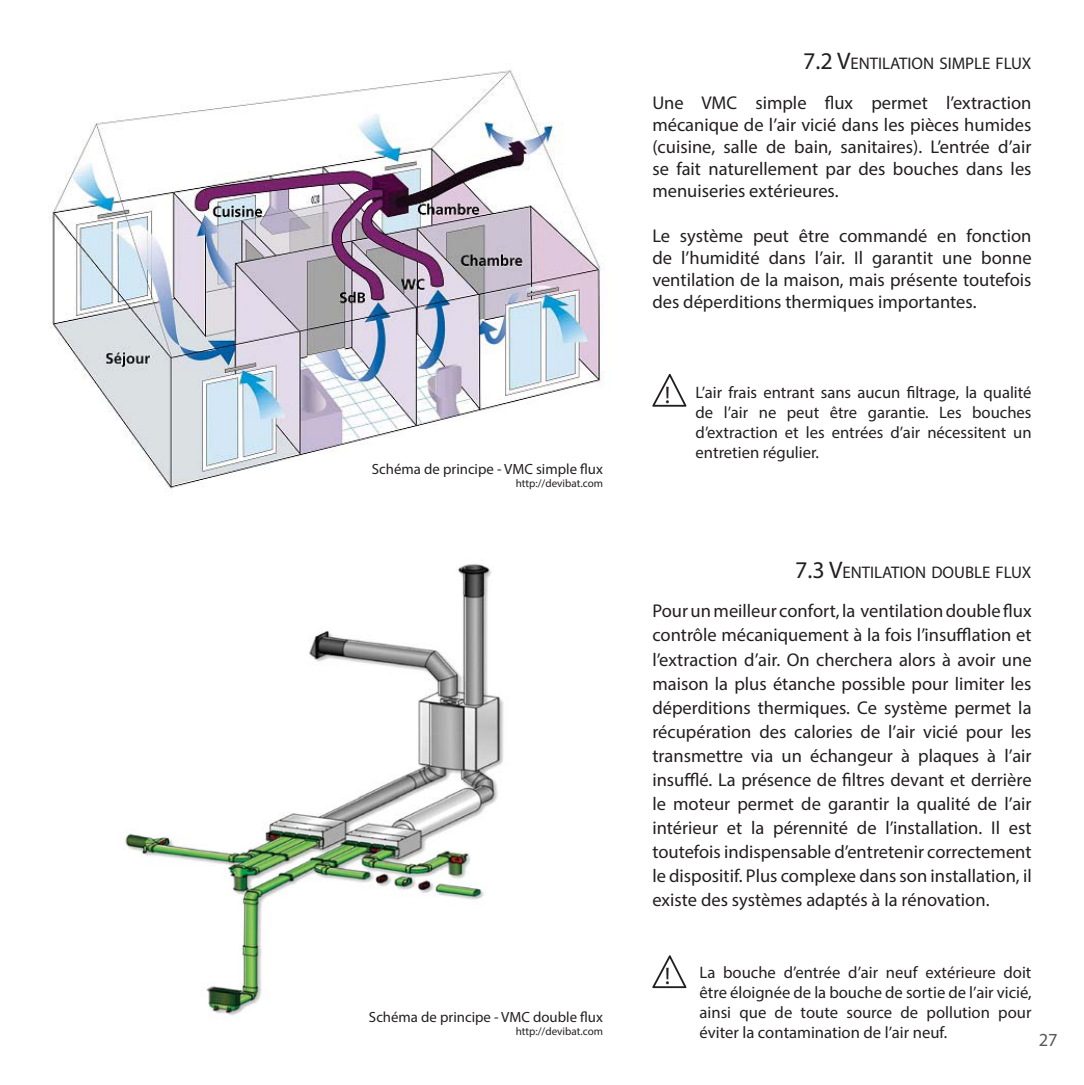
<style>
.page{position:relative;width:1084px;height:1085px;background:#fff}
.page>*{position:absolute;margin:0;border:0;box-sizing:border-box;transform-origin:0 0}
.t1{font:24px "Myriad Pro";color:#231f20}
.t2{font:18.4px/24px "Myriad Pro";color:#231f20;text-align:justify}
.t3{font:18.4px "Myriad Pro";color:#58595b}
.t4{font:16.8px "Myriad Pro";color:#231f20}
.t5{font:16.6px/20px "Myriad Pro";color:#231f20;text-align:justify}
.t6{font:14.8px "Myriad Pro";color:#231f20}
.t7{font:11px "Myriad Pro";color:#231f20}
.s1{font-size:24px}
</style>
<div class="page">
<img style="left:124px;top:564px;width:380px;height:452px">
<img style="left:48px;top:69px;width:556px;height:420px">
<svg style="left:652px;top:955px;width:34px;height:33px"></svg>
<svg style="left:652px;top:374px;width:34px;height:33px"></svg>
<p class="t6" style="left:372px;top:463px;width:233px">Schéma de principe - VMC simple flux</p>
<p class="t7" style="left:516px;top:479px;width:89px">http://devibat.com</p>
<p class="t6" style="left:369px;top:1011px;width:235px">Schéma de principe - VMC double flux</p>
<p class="t7" style="left:516px;top:1027px;width:89px">http://devibat.com</p>
<p class="t4" style="left:803px;top:54px;width:230px"><span class="s1">7.2 V</span>ENTILATION SIMPLE FLUX</p>
<p class="t2" style="left:652px;top:92px;width:381px;line-height:22.2px">Une VMC simple flux permet l’extraction mécanique de l’air vicié dans les pièces humides (cuisine, salle de bain, sanitaires). L’entrée d’air se fait naturellement par des bouches dans les menuiseries extérieures.</p>
<p class="t2" style="left:652px;top:226px;width:381px;line-height:22.2px">Le système peut être commandé en fonction de l’humidité dans l’air. Il garantit une bonne ventilation de la maison, mais présente toutefois des déperditions thermiques importantes.</p>
<h1 class="t1" style="left:665px;top:385px;width:7px">!</h1>
<p class="t5" style="left:696px;top:384px;width:337px">L’air frais entrant sans aucun filtrage, la qualité de l’air ne peut être garantie. Les bouches d’extraction et les entrées d’air nécessitent un entretien régulier.</p>
<p class="t4" style="left:795px;top:562px;width:238px"><span class="s1">7.3 V</span>ENTILATION DOUBLE FLUX</p>
<p class="t2" style="left:652px;top:600px;width:381px">Pour un meilleur confort, la ventilation double flux contrôle mécaniquement à la fois l’insufflation et l’extraction d’air. On cherchera alors à avoir une maison la plus étanche possible pour limiter les déperditions thermiques. Ce système permet la récupération des calories de l’air vicié pour les transmettre via un échangeur à plaques à l’air insufflé. La présence de filtres devant et derrière le moteur permet de garantir la qualité de l’air intérieur et la pérennité de l’installation. Il est toutefois indispensable d’entretenir correctement le dispositif. Plus complexe dans son installation, il existe des systèmes adaptés à la rénovation.</p>
<p class="t5" style="left:699px;top:963px;width:334px;text-indent:-35px"><span class="s1">!</span> La bouche d’entrée d’air neuf extérieure doit être éloignée de la bouche de sortie de l’air vicié, ainsi que de toute source de pollution pour éviter la contamination de l’air neuf.</p>
<p class="t3" style="left:1039px;top:1032px;width:20px">27</p>
</div>
